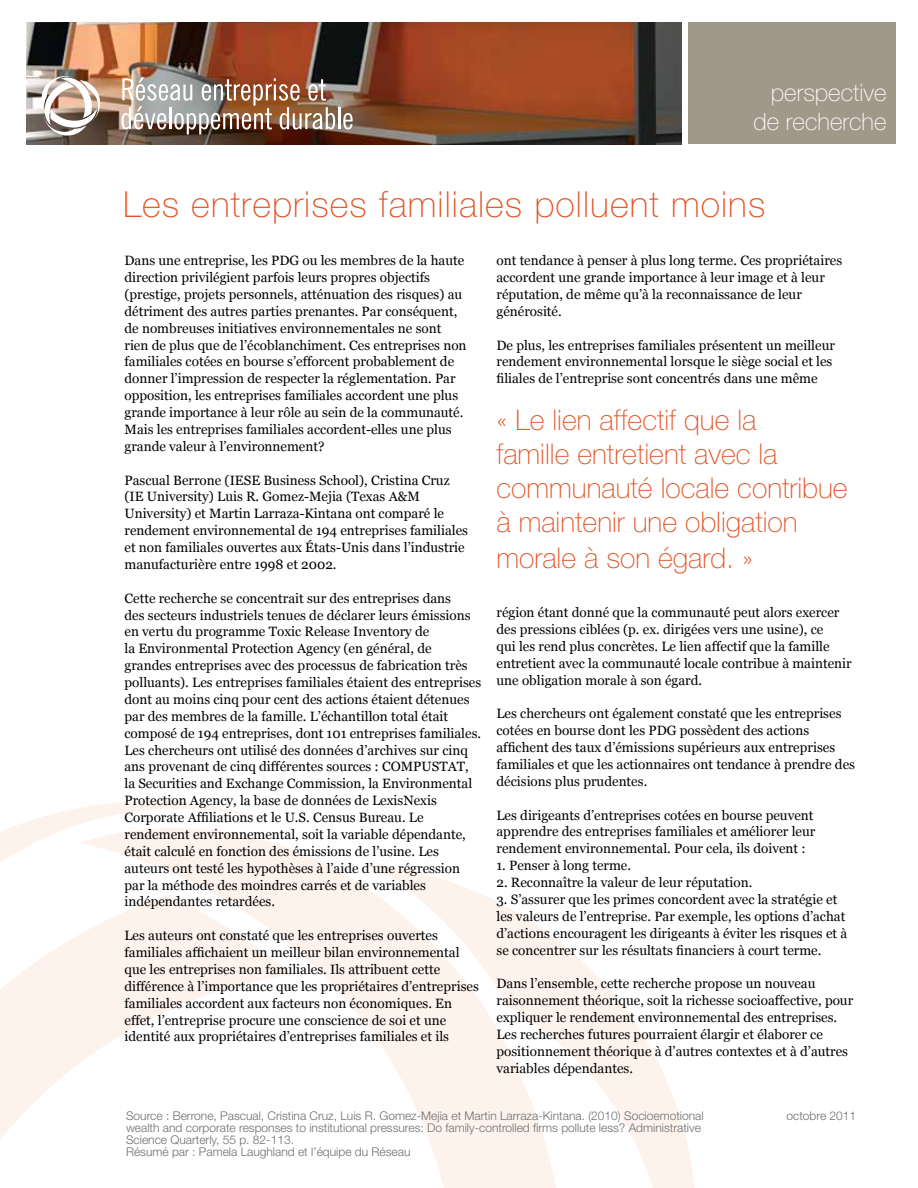
<style>
.page{position:relative;width:918px;height:1188px;background:#fff}
.page>*{position:absolute;margin:0;border:0;box-sizing:border-box;transform-origin:0 0}
.t1{font:100 36px "Helvetica Neue LT Std";letter-spacing:.03em;color:#e25425}
.t2{font:100 28.5px/34.7px "Helvetica Neue LT Std";color:#e25425}
.t3{font:100 24px/28.8px "Helvetica Neue LT Std";color:#fff;text-align:right}
.t4{font:13.5px/16.8px "Georgia";color:#000}
.t5{font:300 12px/12px "Helvetica Neue LT Std";color:#6d6e71}
</style>
<div class="page">
<div style="left:688px;top:23px;width:208px;height:121px;background:#a2988a"></div>
<img style="left:26px;top:23px;width:656px;height:121px">
<svg style="left:41px;top:76px;width:62px;height:62px"></svg>
<img style="left:122px;top:77px;width:213px;height:57px">
<hr style="left:338px;top:107px;width:2px;height:22px;background:#fff">
<svg style="left:343px;top:113px;width:10px;height:17px"></svg>
<h3 class="t3" style="left:753px;top:78px;width:135px">perspective de recherche</h3>
<h1 class="t1" style="left:123px;top:184px;width:644px">Les entreprises familiales polluent moins</h1>
<p class="t4" style="left:124px;top:252px;width:344px">Dans une entreprise, les PDG ou les membres de la haute direction privilégient parfois leurs propres objectifs (prestige, projets personnels, atténuation des risques) au détriment des autres parties prenantes. Par conséquent, de nombreuses initiatives environnementales ne sont rien de plus que de l’écoblanchiment. Ces entreprises non familiales cotées en bourse s’efforcent probablement de donner l’impression de respecter la réglementation. Par opposition, les entreprises familiales accordent une plus grande importance à leur rôle au sein de la communauté.<br>Mais les entreprises familiales accordent-elles une plus grande valeur à l’environnement?</p>
<p class="t4" style="left:124px;top:472px;width:345px">Pascual Berrone (IESE Business School), Cristina Cruz (IE University) Luis R. Gomez-Mejia (Texas A&amp;M University) et Martin Larraza-Kintana ont comparé le rendement environnemental de 194 entreprises familiales et non familiales ouvertes aux États-Unis dans l’industrie manufacturière entre 1998 et 2002.</p>
<p class="t4" style="left:124px;top:590px;width:358px">Cette recherche se concentrait sur des entreprises dans<br>des secteurs industriels tenues de déclarer leurs émissions en vertu du programme Toxic Release Inventory de<br>la Environmental Protection Agency (en général, de grandes entreprises avec des processus de fabrication très polluants). Les entreprises familiales étaient des entreprises dont au moins cinq pour cent des actions étaient détenues par des membres de la famille. L’échantillon total était composé de 194 entreprises, dont 101 entreprises familiales.<br>Les chercheurs ont utilisé des données d’archives sur cinq ans provenant de cinq différentes sources : COMPUSTAT, la Securities and Exchange Commission, la Environmental Protection Agency, la base de données de LexisNexis Corporate Affiliations et le U.S. Census Bureau. Le rendement environnemental, soit la variable dépendante, était calculé en fonction des émissions de l’usine. Les auteurs ont testé les hypothèses à l’aide d’une régression par la méthode des moindres carrés et de variables indépendantes retardées.</p>
<p class="t4" style="left:124px;top:927px;width:356px">Les auteurs ont constaté que les entreprises ouvertes familiales affichaient un meilleur bilan environnemental que les entreprises non familiales. Ils attribuent cette différence à l’importance que les propriétaires d’entreprises familiales accordent aux facteurs non économiques. En effet, l’entreprise procure une conscience de soi et une identité aux propriétaires d’entreprises familiales et ils</p>
<p class="t4" style="left:497px;top:252px;width:347px">ont tendance à penser à plus long terme. Ces propriétaires accordent une grande importance à leur image et à leur réputation, de même qu’à la reconnaissance de leur générosité.</p>
<p class="t4" style="left:497px;top:337px;width:340px">De plus, les entreprises familiales présentent un meilleur rendement environnemental lorsque le siège social et les filiales de l’entreprise sont concentrés dans une même</p>
<h2 class="t2" style="left:496px;top:402px;width:353px">« Le lien affectif que la<br>famille entretient avec la communauté locale contribue à maintenir une obligation morale à son égard. »</h2>
<p class="t4" style="left:497px;top:604px;width:357px">région étant donné que la communauté peut alors exercer des pressions ciblées (p. ex. dirigées vers une usine), ce<br>qui les rend plus concrètes. Le lien affectif que la famille entretient avec la communauté locale contribue à maintenir une obligation morale à son égard.</p>
<p class="t4" style="left:497px;top:706px;width:360px">Les chercheurs ont également constaté que les entreprises cotées en bourse dont les PDG possèdent des actions affichent des taux d’émissions supérieurs aux entreprises familiales et que les actionnaires ont tendance à prendre des décisions plus prudentes.</p>
<p class="t4" style="left:497px;top:807px;width:320px">Les dirigeants d’entreprises cotées en bourse peuvent apprendre des entreprises familiales et améliorer leur rendement environnemental. Pour cela, ils doivent :</p>
<p class="t4" style="left:497px;top:857px;width:136px">1. Penser à long terme.</p>
<p class="t4" style="left:497px;top:874px;width:257px">2. Reconnaître la valeur de leur réputation.</p>
<p class="t4" style="left:497px;top:891px;width:352px">3. S’assurer que les primes concordent avec la stratégie et les valeurs de l’entreprise. Par exemple, les options d’achat d’actions encouragent les dirigeants à éviter les risques et à se concentrer sur les résultats financiers à court terme.</p>
<p class="t4" style="left:497px;top:976px;width:358px">Dans l’ensemble, cette recherche propose un nouveau raisonnement théorique, soit la richesse socioaffective, pour expliquer le rendement environnemental des entreprises.<br>Les recherches futures pourraient élargir et élaborer ce positionnement théorique à d’autres contextes et à d’autres variables dépendantes.</p>
<p class="t5" style="left:126px;top:1110px;width:579px">Source : Berrone, Pascual, Cristina Cruz, Luis R. Gomez-Mejia et Martin Larraza-Kintana. (2010) Socioemotional</p>
<p class="t5" style="left:786px;top:1110px;width:71px">octobre 2011</p>
<p class="t5" style="left:126px;top:1122px;width:576px">wealth and corporate responses to institutional pressures: Do family-controlled firms pollute less? Administrative<br>Science Quarterly, 55 p. 82-113.<br>Résumé par : Pamela Laughland et l’équipe du Réseau</p>
</div>
